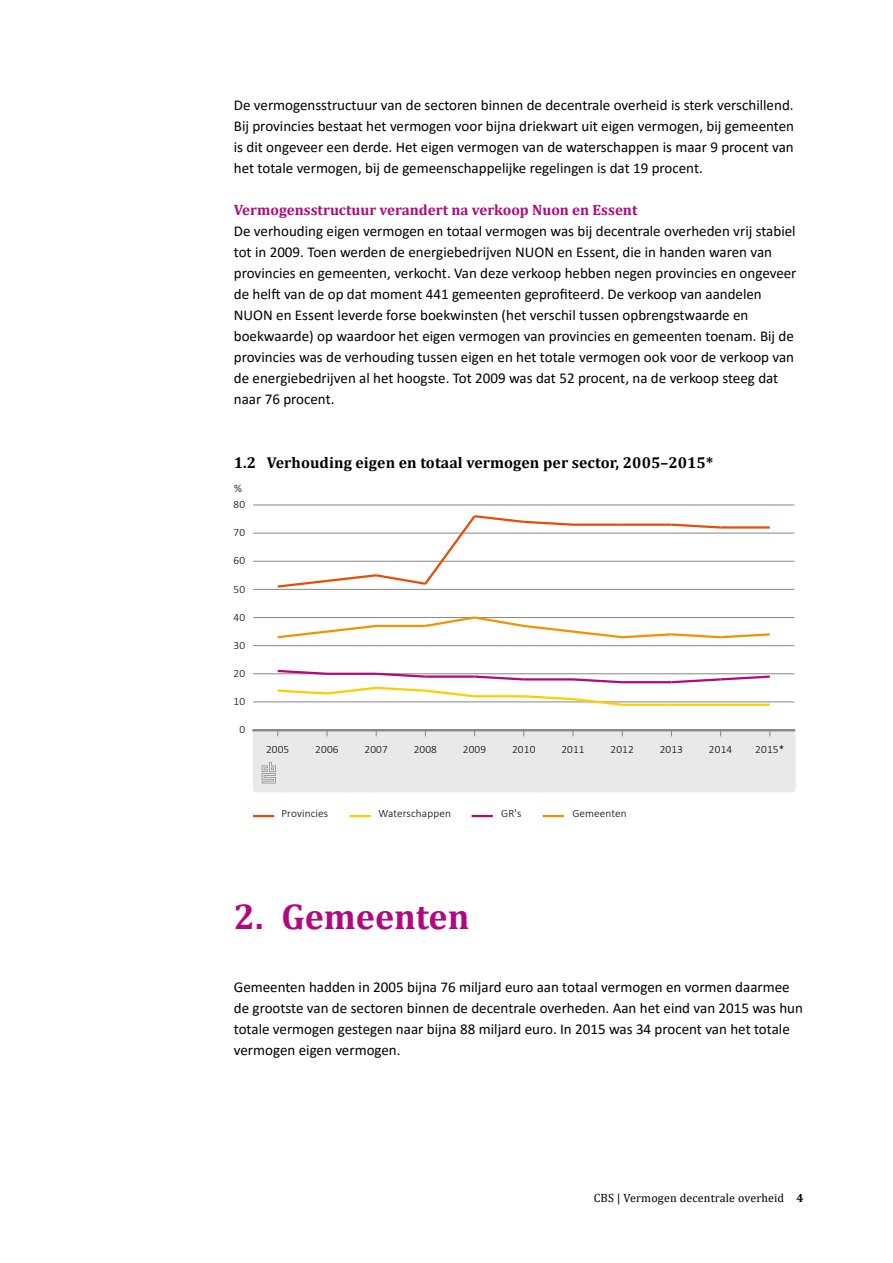
<style>
.page{position:relative;width:893px;height:1263px;background:#fff}
.page>*{position:absolute;margin:0;border:0;box-sizing:border-box;transform-origin:0 0}
.t1{font:700 36px "Cambria";color:#b2077f}
.t2{font:700 15.75px "Cambria";letter-spacing:.005em;color:#000}
.t3{font:15px/21px "Calibri";color:#000}
.t4{font:700 15px "Cambria";color:#b2077f}
.t5{font:12px "Cambria";letter-spacing:.01em;color:#000}
.t6{font:300 11.25px "Calibri";letter-spacing:.01em;color:#000}
.s1{font-weight:700}
</style>
<div class="page">
<hr style="left:253px;top:702px;width:541px;height:1px;background:#868786">
<hr style="left:253px;top:673px;width:541px;height:1px;background:#868786">
<hr style="left:253px;top:645px;width:541px;height:1px;background:#868786">
<hr style="left:253px;top:617px;width:541px;height:1px;background:#868786">
<hr style="left:253px;top:589px;width:541px;height:1px;background:#868786">
<hr style="left:253px;top:561px;width:541px;height:1px;background:#868786">
<hr style="left:253px;top:533px;width:541px;height:1px;background:#868786">
<hr style="left:253px;top:505px;width:541px;height:1px;background:#868786">
<svg style="left:277px;top:624px;width:102px;height:15px"></svg>
<hr style="left:376px;top:625px;width:49px;height:2px;background:#f39100">
<svg style="left:423px;top:616px;width:347px;height:23px"></svg>
<hr style="left:622px;top:681px;width:49px;height:2px;background:#af0a7f">
<svg style="left:669px;top:674px;width:103px;height:10px"></svg>
<svg style="left:275px;top:669px;width:350px;height:37px"></svg>
<hr style="left:622px;top:704px;width:49px;height:2px;background:#fc0">
<hr style="left:671px;top:704px;width:50px;height:2px;background:#fc0">
<hr style="left:721px;top:704px;width:49px;height:2px;background:#fc0">
<svg style="left:275px;top:515px;width:300px;height:74px"></svg>
<hr style="left:573px;top:523px;width:49px;height:3px;background:#e94c05">
<hr style="left:622px;top:523px;width:49px;height:3px;background:#e94c05">
<svg style="left:669px;top:523px;width:52px;height:6px"></svg>
<hr style="left:721px;top:526px;width:49px;height:3px;background:#e94c05">
<hr style="left:253px;top:815px;width:21px;height:2px;background:#e94c05">
<hr style="left:350px;top:815px;width:21px;height:2px;background:#fc0">
<hr style="left:472px;top:815px;width:21px;height:2px;background:#af0a7f">
<hr style="left:543px;top:815px;width:21px;height:2px;background:#f39100">
<hr style="left:252px;top:729px;width:543px;height:2px;background:#868786">
<div style="left:253px;top:730px;width:543px;height:62px;background:#e9e9e9"></div>
<p class="t3" style="left:234px;top:94px;width:562px;text-align:justify">De vermogensstructuur van de sectoren binnen de decentrale overheid is sterk verschillend.<br>Bij provincies bestaat het vermogen voor bijna driekwart uit eigen vermogen, bij gemeenten is dit ongeveer een derde. Het eigen vermogen van de waterschappen is maar 9 procent van het totale vermogen, bij de gemeenschappelijke regelingen is dat 19 procent.</p>
<p class="t4" style="left:234px;top:201px;width:405px">Vermogensstructuur verandert na verkoop Nuon en Essent</p>
<p class="t3" style="left:234px;top:220px;width:564px">De verhouding eigen vermogen en totaal vermogen was bij decentrale overheden vrij stabiel tot in 2009. Toen werden de energiebedrijven NUON en Essent, die in handen waren van provincies en gemeenten, verkocht. Van deze verkoop hebben negen provincies en ongeveer de helft van de op dat moment 441 gemeenten geprofiteerd. De verkoop van aandelen NUON en Essent leverde forse boekwinsten (het verschil tussen opbrengstwaarde en boekwaarde) op waardoor het eigen vermogen van provincies en gemeenten toenam. Bij de provincies was de verhouding tussen eigen en het totale vermogen ook voor de verkoop van de energiebedrijven al het hoogste. Tot 2009 was dat 52 procent, na de verkoop steeg dat naar 76 procent.</p>
<p class="t2" style="left:234px;top:452px;width:481px">1.2 Verhouding eigen en totaal vermogen per sector, 2005–2015*</p>
<p class="t6" style="left:234px;top:481px;width:9px">%</p>
<p class="t6" style="left:234px;top:497px;width:13px">80</p>
<p class="t6" style="left:234px;top:526px;width:13px">70</p>
<p class="t6" style="left:234px;top:554px;width:13px">60</p>
<p class="t6" style="left:234px;top:582px;width:13px">50</p>
<p class="t6" style="left:234px;top:610px;width:13px">40</p>
<p class="t6" style="left:234px;top:638px;width:13px">30</p>
<p class="t6" style="left:234px;top:666px;width:13px">20</p>
<p class="t6" style="left:234px;top:694px;width:13px">10</p>
<p class="t6" style="left:239px;top:722px;width:7px">0</p>
<p class="t6" style="left:266px;top:742px;width:25px">2005</p>
<p class="t6" style="left:315px;top:742px;width:25px">2006</p>
<p class="t6" style="left:364px;top:742px;width:25px">2007</p>
<p class="t6" style="left:414px;top:742px;width:25px">2008</p>
<p class="t6" style="left:463px;top:742px;width:25px">2009</p>
<p class="t6" style="left:512px;top:742px;width:25px">2010</p>
<p class="t6" style="left:561px;top:742px;width:25px">2011</p>
<p class="t6" style="left:611px;top:742px;width:25px">2012</p>
<p class="t6" style="left:660px;top:742px;width:25px">2013</p>
<p class="t6" style="left:709px;top:742px;width:25px">2014</p>
<p class="t6" style="left:755px;top:742px;width:30px">2015*</p>
<p class="t6" style="left:282px;top:806px;width:48px">Provincies</p>
<p class="t6" style="left:378px;top:806px;width:74px">Waterschappen</p>
<p class="t6" style="left:501px;top:806px;width:22px">GR's</p>
<p class="t6" style="left:572px;top:806px;width:56px">Gemeenten</p>
<h1 class="t1" style="left:234px;top:895px;width:237px">2. Gemeenten</h1>
<p class="t3" style="left:234px;top:976px;width:571px">Gemeenten hadden in 2005 bijna 76 miljard euro aan totaal vermogen en vormen daarmee de grootste van de sectoren binnen de decentrale overheden. Aan het eind van 2015 was hun totale vermogen gestegen naar bijna 88 miljard euro. In 2015 was 34 procent van het totale vermogen eigen vermogen.</p>
<p class="t5" style="left:594px;top:1191px;width:211px">CBS | Vermogen decentrale overheid <span class="s1">4</span></p>
</div>
